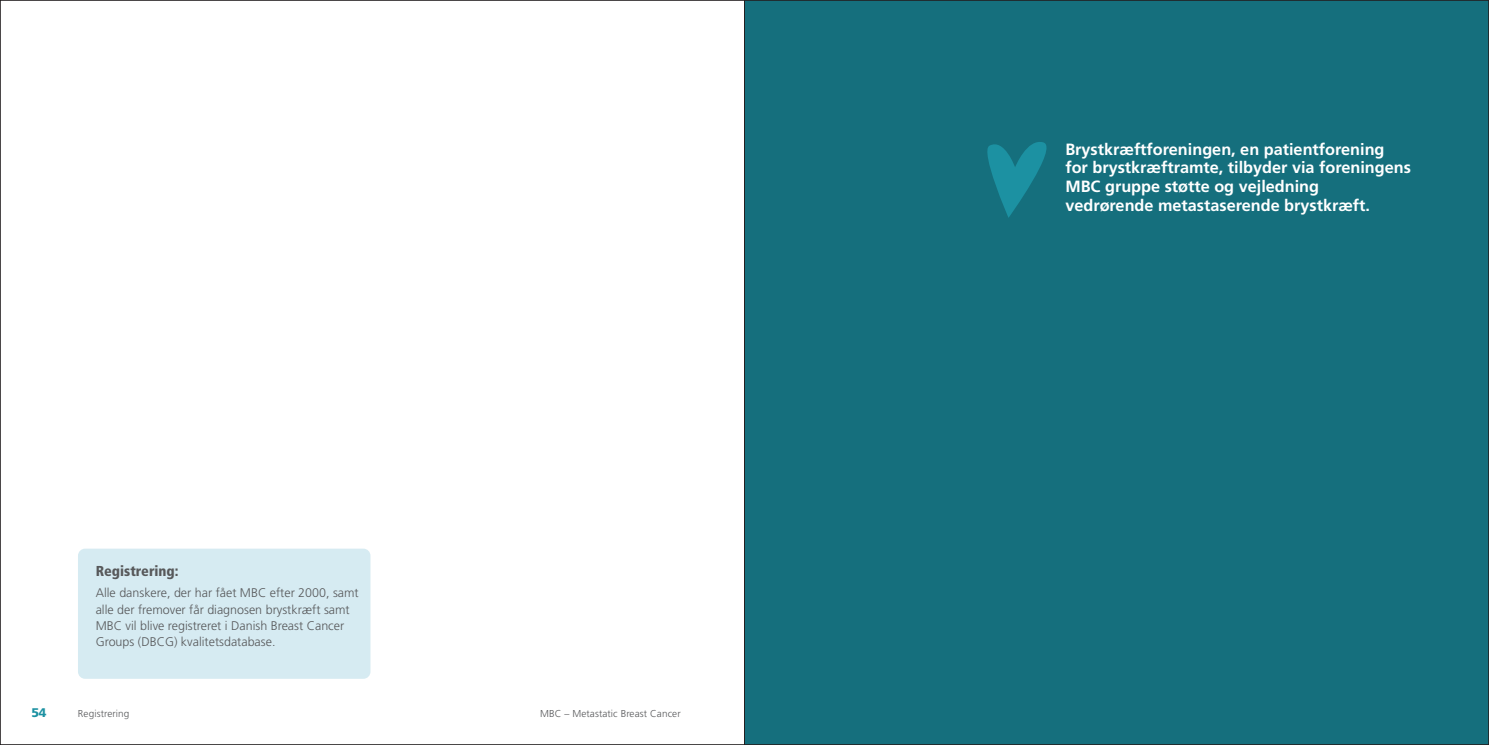
<style>
.page{position:relative;width:1489px;height:745px;background:#fff}
.page>*{position:absolute;margin:0;border:0;box-sizing:border-box;transform-origin:0 0}
.t1{font:700 16.25px/18.8px "Frutiger";color:#fff}
.t2{font:900 condensed 14.38px "Frutiger";color:#57585a}
.t3{font:300 12.5px/16.2px "Frutiger";color:#57585a}
.t4{font:900 12.5px "Frutiger";color:#1c91a2}
.t5{font:300 10px "Frutiger";letter-spacing:.01em;color:#57585a}
</style>
<div class="page">
<div style="left:744px;top:0;width:744px;height:744px;background:#156f7d"></div>
<div style="left:78px;top:548px;width:292px;height:130px;background:#d6ebf2;border-radius:7px"></div>
<svg style="left:987px;top:142px;width:60px;height:76px"></svg>
<hr style="left:744px;top:0;width:1px;height:744px;background:#231f20">
<p class="t2" style="left:96px;top:561px;width:84px">Registrering:</p>
<p class="t3" style="left:96px;top:584px;width:264px">Alle danskere, der har fået MBC efter 2000, samt alle der fremover får diagnosen brystkræft samt MBC vil blive registreret i Danish Breast Cancer Groups (DBCG) kvalitetsdatabase.</p>
<p class="t4" style="left:31px;top:704px;width:17px">54</p>
<p class="t5" style="left:78px;top:707px;width:53px">Registrering</p>
<p class="t5" style="left:540px;top:707px;width:142px">MBC – Metastatic Breast Cancer</p>
<h1 class="t1" style="left:1065px;top:139px;width:347px">Brystkræftforeningen, en patientforening for brystkræftramte, tilbyder via foreningens MBC gruppe støtte og vejledning vedrørende metastaserende brystkræft.</h1>
</div>
